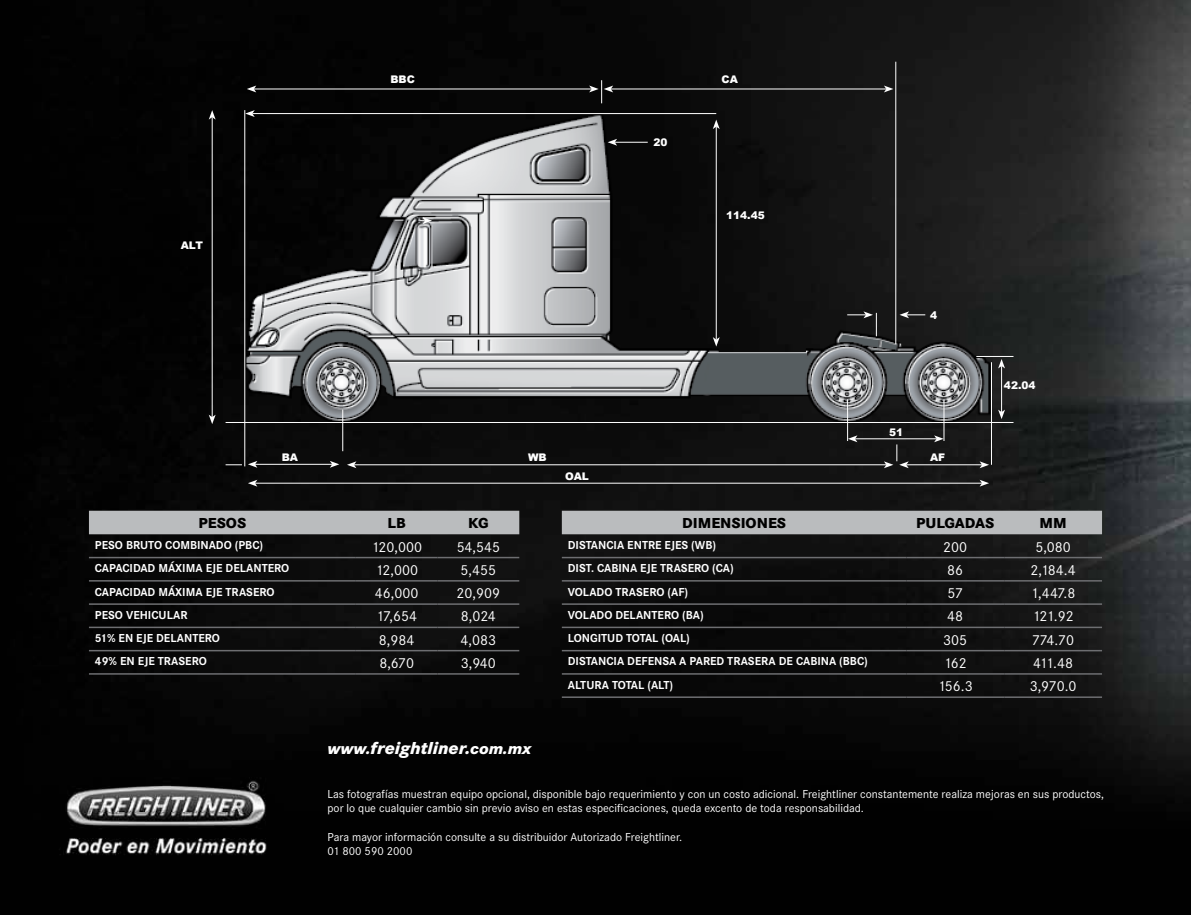
<style>
.page{position:relative;width:1191px;height:915px;background:#fff}
.page>*{position:absolute;margin:0;border:0;box-sizing:border-box;transform-origin:0 0}
.t1{font:italic 800 18px "Corporate S";color:#fff}
.t2{font:15px "Corporate S";color:#fff}
.t3{font:800 15px "Corporate S";color:#000}
.t4{font:12px/14.4px "Corporate S";color:#fff}
.t5{font:700 12px "Corporate S";color:#fff}
.t6{font:900 10.5px "Arial";color:#fff}
.s1{font-size:16.5px}
</style>
<div class="page">
<img style="left:0;top:0;width:1191px;height:914px">
<div style="left:89px;top:510px;width:430px;height:24px;background:#babcbe"></div>
<hr style="left:89px;top:556px;width:267px;height:2px;background:#6d6e71">
<hr style="left:356px;top:556px;width:81px;height:2px;background:#6d6e71">
<hr style="left:437px;top:556px;width:82px;height:2px;background:#6d6e71">
<hr style="left:89px;top:580px;width:267px;height:1px;background:#6d6e71">
<hr style="left:356px;top:580px;width:81px;height:1px;background:#6d6e71">
<hr style="left:437px;top:580px;width:82px;height:1px;background:#6d6e71">
<hr style="left:89px;top:603px;width:267px;height:1px;background:#6d6e71">
<hr style="left:356px;top:603px;width:81px;height:1px;background:#6d6e71">
<hr style="left:437px;top:603px;width:82px;height:1px;background:#6d6e71">
<hr style="left:89px;top:626px;width:267px;height:2px;background:#6d6e71">
<hr style="left:356px;top:626px;width:81px;height:2px;background:#6d6e71">
<hr style="left:437px;top:626px;width:82px;height:2px;background:#6d6e71">
<hr style="left:89px;top:649px;width:267px;height:2px;background:#6d6e71">
<hr style="left:356px;top:649px;width:81px;height:2px;background:#6d6e71">
<hr style="left:437px;top:649px;width:82px;height:2px;background:#6d6e71">
<hr style="left:89px;top:673px;width:267px;height:1px;background:#6d6e71">
<hr style="left:356px;top:673px;width:81px;height:1px;background:#6d6e71">
<hr style="left:437px;top:673px;width:82px;height:1px;background:#6d6e71">
<div style="left:562px;top:510px;width:540px;height:24px;background:#babcbe"></div>
<hr style="left:562px;top:556px;width:344px;height:2px;background:#6d6e71">
<hr style="left:906px;top:556px;width:98px;height:2px;background:#6d6e71">
<hr style="left:1004px;top:556px;width:98px;height:2px;background:#6d6e71">
<hr style="left:562px;top:580px;width:344px;height:1px;background:#6d6e71">
<hr style="left:906px;top:580px;width:98px;height:1px;background:#6d6e71">
<hr style="left:1004px;top:580px;width:98px;height:1px;background:#6d6e71">
<hr style="left:562px;top:603px;width:344px;height:1px;background:#6d6e71">
<hr style="left:906px;top:603px;width:98px;height:1px;background:#6d6e71">
<hr style="left:1004px;top:603px;width:98px;height:1px;background:#6d6e71">
<hr style="left:562px;top:626px;width:344px;height:2px;background:#6d6e71">
<hr style="left:906px;top:626px;width:98px;height:2px;background:#6d6e71">
<hr style="left:1004px;top:626px;width:98px;height:2px;background:#6d6e71">
<hr style="left:562px;top:649px;width:344px;height:2px;background:#6d6e71">
<hr style="left:906px;top:649px;width:98px;height:2px;background:#6d6e71">
<hr style="left:1004px;top:649px;width:98px;height:2px;background:#6d6e71">
<hr style="left:562px;top:673px;width:344px;height:1px;background:#6d6e71">
<hr style="left:906px;top:673px;width:98px;height:1px;background:#6d6e71">
<hr style="left:1004px;top:673px;width:98px;height:1px;background:#6d6e71">
<hr style="left:562px;top:696px;width:344px;height:1px;background:#6d6e71">
<hr style="left:906px;top:696px;width:98px;height:1px;background:#6d6e71">
<hr style="left:1004px;top:696px;width:98px;height:1px;background:#6d6e71">
<img style="left:245px;top:113px;width:768px;height:309px">
<hr style="left:255px;top:482px;width:727px;height:1px;background:#fff">
<svg style="left:248px;top:479px;width:9px;height:7px"></svg>
<svg style="left:979px;top:479px;width:10px;height:7px"></svg>
<svg style="left:420px;top:217px;width:12px;height:7px"></svg>
<hr style="left:615px;top:142px;width:33px;height:1px;background:#fff">
<svg style="left:607px;top:139px;width:10px;height:7px"></svg>
<svg style="left:899px;top:311px;width:26px;height:7px"></svg>
<hr style="left:254px;top:89px;width:337px;height:1px;background:#fff">
<svg style="left:247px;top:85px;width:9px;height:7px"></svg>
<hr style="left:611px;top:89px;width:275px;height:1px;background:#fff">
<svg style="left:884px;top:85px;width:9px;height:7px"></svg>
<hr style="left:252px;top:113px;width:464px;height:1px;background:#fff">
<svg style="left:245px;top:110px;width:10px;height:7px"></svg>
<hr style="left:895px;top:62px;width:1px;height:282px;background:#fff">
<hr style="left:991px;top:362px;width:1px;height:102px;background:#fff">
<hr style="left:244px;top:110px;width:1px;height:356px;background:#fff">
<hr style="left:226px;top:422px;width:787px;height:1px;background:#fff">
<hr style="left:342px;top:409px;width:1px;height:42px;background:#fff">
<hr style="left:847px;top:399px;width:1px;height:42px;background:#fff">
<svg style="left:226px;top:464px;width:16px;height:1px"></svg>
<svg style="left:847px;top:311px;width:30px;height:25px"></svg>
<hr style="left:943px;top:399px;width:1px;height:42px;background:#fff">
<svg style="left:589px;top:80px;width:24px;height:23px"></svg>
<hr style="left:976px;top:356px;width:37px;height:1px;background:#fff">
<hr style="left:354px;top:464px;width:532px;height:1px;background:#fff">
<svg style="left:347px;top:461px;width:9px;height:7px"></svg>
<hr style="left:255px;top:464px;width:77px;height:1px;background:#fff">
<svg style="left:248px;top:460px;width:9px;height:7px"></svg>
<svg style="left:330px;top:460px;width:9px;height:7px"></svg>
<hr style="left:855px;top:438px;width:81px;height:1px;background:#fff">
<svg style="left:848px;top:435px;width:9px;height:7px"></svg>
<svg style="left:934px;top:435px;width:9px;height:7px"></svg>
<hr style="left:906px;top:464px;width:76px;height:1px;background:#fff">
<svg style="left:884px;top:444px;width:24px;height:24px"></svg>
<svg style="left:979px;top:461px;width:10px;height:7px"></svg>
<hr style="left:716px;top:127px;width:1px;height:212px;background:#fff">
<svg style="left:713px;top:337px;width:6px;height:9px"></svg>
<svg style="left:713px;top:119px;width:6px;height:10px"></svg>
<hr style="left:212px;top:117px;width:1px;height:300px;background:#fff">
<svg style="left:209px;top:414px;width:7px;height:10px"></svg>
<svg style="left:209px;top:110px;width:7px;height:10px"></svg>
<hr style="left:1001px;top:366px;width:1px;height:46px;background:#fff">
<svg style="left:998px;top:409px;width:7px;height:10px"></svg>
<svg style="left:998px;top:359px;width:7px;height:9px"></svg>
<p class="t6" style="left:390px;top:71px;width:26px">BBC</p>
<p class="t6" style="left:721px;top:71px;width:18px">CA</p>
<p class="t6" style="left:653px;top:135px;width:16px">20</p>
<p class="t6" style="left:726px;top:207px;width:40px">114.45</p>
<p class="t6" style="left:181px;top:238px;width:24px">ALT</p>
<p class="t6" style="left:930px;top:307px;width:9px">4</p>
<p class="t6" style="left:1004px;top:377px;width:33px">42.04</p>
<p class="t6" style="left:889px;top:424px;width:16px">51</p>
<p class="t6" style="left:282px;top:449px;width:18px">BA</p>
<p class="t6" style="left:528px;top:449px;width:20px">WB</p>
<p class="t6" style="left:930px;top:449px;width:17px">AF</p>
<p class="t6" style="left:565px;top:468px;width:25px">OAL</p>
<p class="t3" style="left:199px;top:514px;width:48px">PESOS</p>
<p class="t3" style="left:387px;top:514px;width:20px">LB</p>
<p class="t3" style="left:468px;top:514px;width:22px">KG</p>
<p class="t5" style="left:95px;top:538px;width:170px">PESO BRUTO COMBINADO (PBC)</p>
<p class="t2" style="left:371px;top:538px;width:52px">120,000</p>
<p class="t2" style="left:457px;top:538px;width:45px">54,545</p>
<p class="t5" style="left:95px;top:561px;width:196px">CAPACIDAD MÁXIMA EJE DELANTERO</p>
<p class="t2" style="left:375px;top:561px;width:44px">12,000</p>
<p class="t2" style="left:460px;top:561px;width:37px">5,455</p>
<p class="t5" style="left:95px;top:584px;width:181px">CAPACIDAD MÁXIMA EJE TRASERO</p>
<p class="t2" style="left:375px;top:584px;width:45px">46,000</p>
<p class="t2" style="left:456px;top:584px;width:45px">20,909</p>
<p class="t5" style="left:95px;top:607px;width:94px">PESO VEHICULAR</p>
<p class="t2" style="left:376px;top:607px;width:42px">17,654</p>
<p class="t2" style="left:461px;top:607px;width:36px">8,024</p>
<p class="t5" style="left:95px;top:631px;width:126px">51% EN EJE DELANTERO</p>
<p class="t2" style="left:379px;top:631px;width:37px">8,984</p>
<p class="t2" style="left:460px;top:631px;width:37px">4,083</p>
<p class="t5" style="left:95px;top:654px;width:113px">49% EN EJE TRASERO</p>
<p class="t2" style="left:379px;top:654px;width:36px">8,670</p>
<p class="t2" style="left:461px;top:654px;width:37px">3,940</p>
<p class="t3" style="left:682px;top:514px;width:96px">DIMENSIONES</p>
<p class="t3" style="left:916px;top:514px;width:31px">PULGADA</p>
<p class="t3" style="left:985px;top:514px;width:11px">S</p>
<p class="t3" style="left:1039px;top:514px;width:29px">MM</p>
<p class="t5" style="left:568px;top:538px;width:150px">DISTANCIA ENTRE EJES (WB)</p>
<p class="t2" style="left:943px;top:538px;width:25px">200</p>
<p class="t2" style="left:1035px;top:538px;width:37px">5,080</p>
<p class="t5" style="left:568px;top:561px;width:167px">DIST. CABINA EJE TRASERO (CA)</p>
<p class="t2" style="left:947px;top:561px;width:17px">86</p>
<p class="t2" style="left:1030px;top:561px;width:47px">2,184.4</p>
<p class="t5" style="left:568px;top:584px;width:122px">VOLADO TRASERO (AF)</p>
<p class="t2" style="left:947px;top:584px;width:17px">57</p>
<p class="t2" style="left:1030px;top:584px;width:46px">1,447.8</p>
<p class="t5" style="left:568px;top:607px;width:137px">VOLADO DELANTERO (BA)</p>
<p class="t2" style="left:947px;top:607px;width:17px">48</p>
<p class="t2" style="left:1032px;top:607px;width:43px">121.92</p>
<p class="t5" style="left:568px;top:631px;width:124px">LONGITUD TOTAL (OAL)</p>
<p class="t2" style="left:943px;top:631px;width:25px">305</p>
<p class="t2" style="left:1032px;top:631px;width:44px">774.70</p>
<p class="t5" style="left:568px;top:654px;width:301px">DISTANCIA DEFENSA A PARED TRASERA DE CABINA (BBC)</p>
<p class="t2" style="left:943px;top:654px;width:25px">162</p>
<p class="t2" style="left:1033px;top:654px;width:41px">411.48</p>
<p class="t5" style="left:568px;top:677px;width:107px">ALTURA TOTAL (ALT)</p>
<p class="t2" style="left:937px;top:677px;width:37px">156.3</p>
<p class="t2" style="left:1029px;top:677px;width:48px">3,970.0</p>
<h1 class="t1" style="left:327px;top:736px;width:205px"><span class="s1">www.</span>freightliner.<span class="s1">com.mx</span></h1>
<p class="t4" style="left:327px;top:786px;width:778px">Las fotografías muestran equipo opcional, disponible bajo requerimiento y con un costo adicional. Freightliner constantemente realiza mejoras en sus productos, por lo que cualquier cambio sin previo aviso en estas especificaciones, queda excento de toda responsabilidad.</p>
<p class="t4" style="left:327px;top:829px;width:356px">Para mayor información consulte a su distribuidor Autorizado Freightliner.<br>01 800 590 2000</p>
</div>
